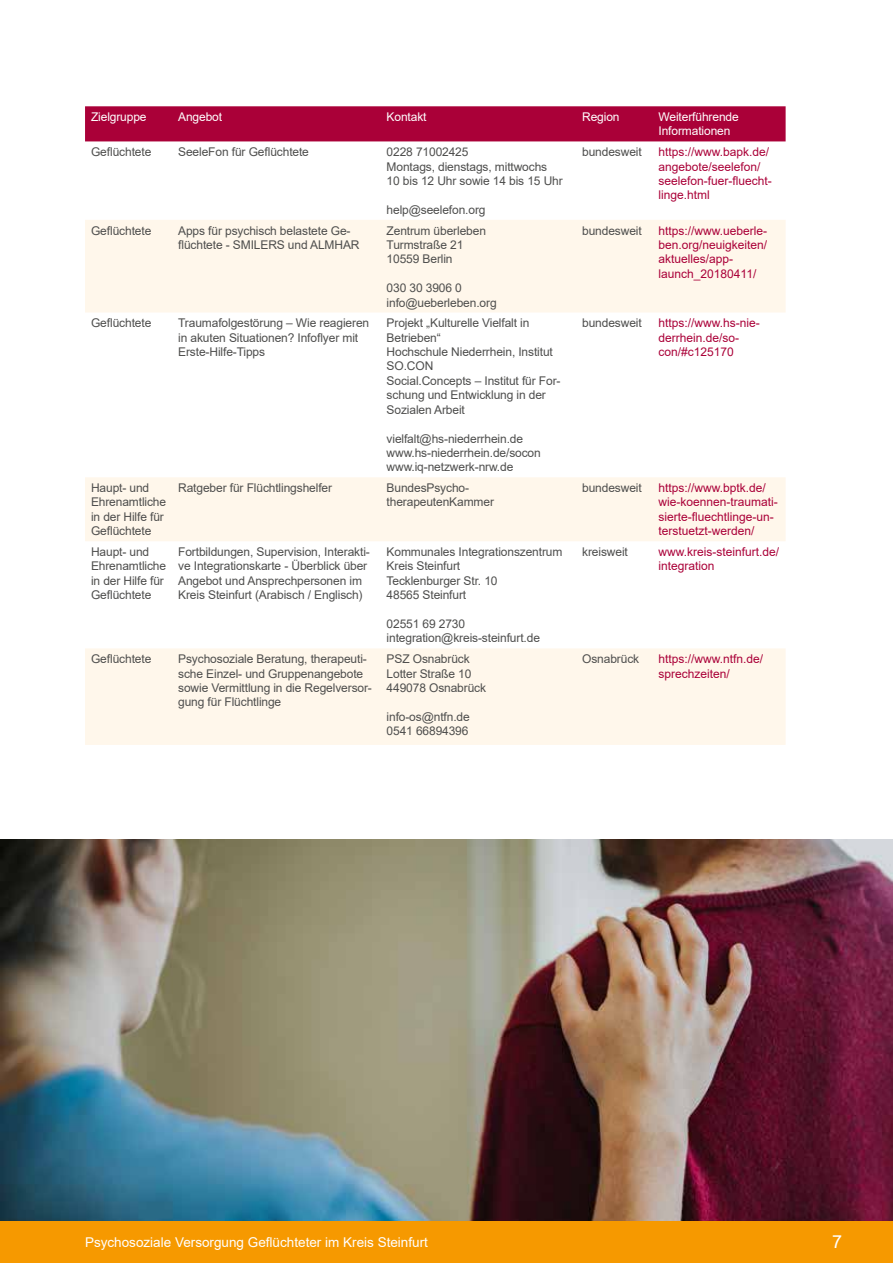
<style>
.page{position:relative;width:893px;height:1263px;background:#fff}
.page>*{position:absolute;margin:0;border:0;box-sizing:border-box;transform-origin:0 0}
.t1{font:18px "Arial";color:#fff}
.t2{font:13.5px "Arial";color:#fff}
.t3{font:12px/14.4px "Arial";letter-spacing:-.01em;color:#4e4e4d}
.t4{font:12px/14.4px "Arial";color:#aa0038}
.t5{font:12px/14.4px "Arial";letter-spacing:-.01em;color:#fff}
</style>
<div class="page">
<div style="left:0;top:1220px;width:893px;height:43px;background:#f69900"></div>
<img style="left:0;top:840px;width:893px;height:381px">
<div style="left:85px;top:106px;width:701px;height:35px;background:#aa0038"></div>
<svg style="left:85px;top:220px;width:701px;height:525px"></svg>
<p class="t5" style="left:91px;top:110px;width:57px">Zielgruppe</p>
<p class="t5" style="left:178px;top:110px;width:45px">Angebot</p>
<p class="t5" style="left:387px;top:110px;width:41px">Kontakt</p>
<p class="t5" style="left:582px;top:110px;width:39px">Region</p>
<p class="t5" style="left:658px;top:110px;width:82px">Weiterführende<br>Informationen</p>
<p class="t3" style="left:91px;top:145px;width:62px">Geflüchtete</p>
<p class="t3" style="left:178px;top:145px;width:132px">SeeleFon für Geflüchtete</p>
<p class="t3" style="left:387px;top:145px;width:178px">0228 71002425<br>Montags, dienstags, mittwochs<br>10 bis 12 Uhr sowie 14 bis 15 Uhr</p>
<p class="t3" style="left:387px;top:202px;width:100px">help@seelefon.org</p>
<p class="t3" style="left:582px;top:145px;width:61px">bundesweit</p>
<p class="t4" style="left:658px;top:145px;width:115px">https://www.bapk.de/ angebote/seelefon/ seelefon-fuer-fluecht&shy;linge.html</p>
<p class="t3" style="left:91px;top:223px;width:62px">Geflüchtete</p>
<p class="t3" style="left:178px;top:223px;width:183px">Apps für psychisch belastete Ge&shy;flüchtete - SMILERS und ALMHAR</p>
<p class="t3" style="left:387px;top:223px;width:101px">Zentrum überleben<br>Turmstraße 21<br>10559 Berlin</p>
<p class="t3" style="left:387px;top:281px;width:112px">030 30 3906 0 info@ueberleben.org</p>
<p class="t3" style="left:91px;top:316px;width:62px">Geflüchtete</p>
<p class="t3" style="left:178px;top:316px;width:193px">Traumafolgestörung – Wie reagieren in akuten Situationen? Infoflyer mit<br>Erste-Hilfe-Tipps</p>
<p class="t3" style="left:387px;top:316px;width:175px">Projekt „Kulturelle Vielfalt in<br>Betrieben“<br>Hochschule Niederrhein, Institut<br>SO.CON<br>Social.Concepts – Institut für For&shy;schung und Entwicklung in der<br>Sozialen Arbeit</p>
<p class="t3" style="left:387px;top:431px;width:156px">vielfalt@hs-niederrhein.de www.hs-niederrhein.de/socon www.iq-netzwerk-nrw.de</p>
<p class="t3" style="left:582px;top:223px;width:61px">bundesweit</p>
<p class="t4" style="left:658px;top:223px;width:110px">https://www.ueberle&shy;ben.org/neuigkeiten/ aktuelles/app&shy;launch_20180411/</p>
<p class="t3" style="left:582px;top:316px;width:61px">bundesweit</p>
<p class="t4" style="left:658px;top:316px;width:103px">https://www.hs-nie&shy;derrhein.de/so&shy;con/#c125170</p>
<p class="t3" style="left:91px;top:480px;width:77px">Haupt- und<br>Ehrenamtliche in der Hilfe für<br>Geflüchtete</p>
<p class="t3" style="left:178px;top:480px;width:155px">Ratgeber für Flüchtlingshelfer</p>
<p class="t3" style="left:387px;top:480px;width:109px">BundesPsycho&shy;therapeutenKammer</p>
<p class="t3" style="left:582px;top:480px;width:61px">bundesweit</p>
<p class="t4" style="left:658px;top:480px;width:121px">https://www.bptk.de/ wie-koennen-traumati&shy;sierte-fluechtlinge-un&shy;terstuetzt-werden/</p>
<p class="t3" style="left:91px;top:544px;width:77px">Haupt- und<br>Ehrenamtliche in der Hilfe für<br>Geflüchtete</p>
<p class="t3" style="left:178px;top:544px;width:193px">Fortbildungen, Supervision, Interakti&shy;ve Integrationskarte - Überblick über Angebot und Ansprechpersonen im Kreis Steinfurt (Arabisch / Englisch)</p>
<p class="t3" style="left:387px;top:544px;width:177px">Kommunales Integrationszentrum<br>Kreis Steinfurt<br>Tecklenburger Str. 10<br>48565 Steinfurt</p>
<p class="t3" style="left:387px;top:616px;width:155px">02551 69 2730 integration@kreis-steinfurt.de</p>
<p class="t3" style="left:582px;top:544px;width:47px">kreisweit</p>
<p class="t4" style="left:658px;top:544px;width:122px">www.kreis-steinfurt.de/ integration</p>
<p class="t3" style="left:91px;top:652px;width:62px">Geflüchtete</p>
<p class="t3" style="left:178px;top:652px;width:195px">Psychosoziale Beratung, therapeuti&shy;sche Einzel- und Gruppenangebote sowie Vermittlung in die Regelversor&shy;gung für Flüchtlinge</p>
<p class="t3" style="left:387px;top:652px;width:101px">PSZ Osnabrück<br>Lotter Straße 10<br>449078 Osnabrück</p>
<p class="t3" style="left:387px;top:709px;width:85px">info-os@ntfn.de<br>0541 66894396</p>
<p class="t3" style="left:582px;top:652px;width:59px">Osnabrück</p>
<p class="t4" style="left:658px;top:652px;width:106px">https://www.ntfn.de/ sprechzeiten/</p>
<p class="t2" style="left:85px;top:1232px;width:344px">Psychosoziale Versorgung Geflüchteter im Kreis Steinfurt</p>
<h1 class="t1" style="left:832px;top:1229px;width:12px">7</h1>
</div>
